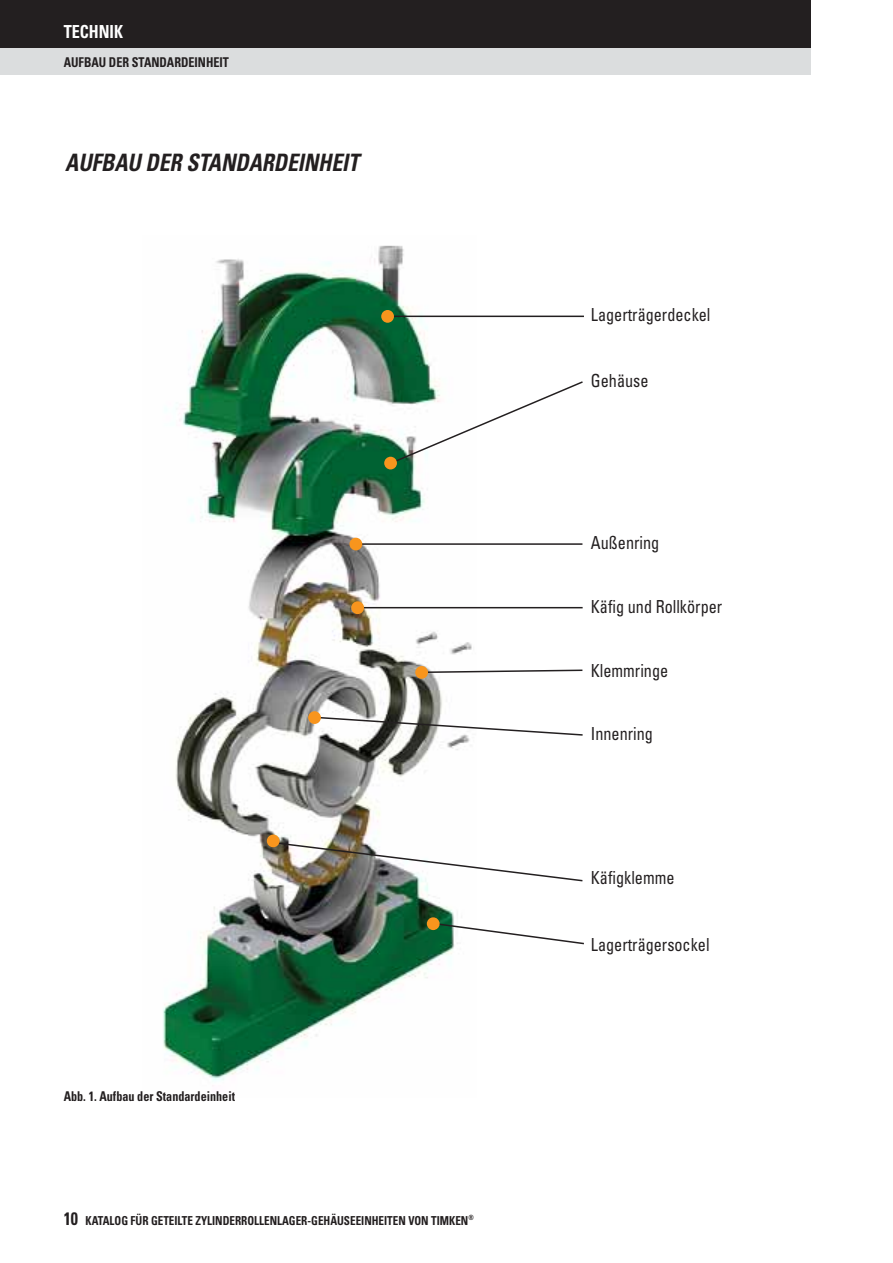
<style>
.page{position:relative;width:893px;height:1263px;background:#fff}
.page>*{position:absolute;margin:0;border:0;box-sizing:border-box;transform-origin:0 0}
.t1{font:italic 700 condensed 24px "Univers LT Std";color:#231f20;scale:.9 1}
.t2{font:condensed 18px "Univers";color:#231f20;scale:.9 1}
.t3{font:700 condensed 18px "Univers LT Std";color:#fff;scale:.9 1}
.t4{font:700 condensed 13.5px "Univers LT Std";color:#231f20;scale:.9 1}
.t5{font:700 condensed 12.3px "Univers LT Std";color:#231f20;scale:.9 1}
.s1{font-size:18px}
</style>
<div class="page">
<div style="left:0;top:48px;width:810px;height:27px;background:#dbddde"></div>
<div style="left:0;top:0;width:810px;height:48px;background:#231f20"></div>
<img style="left:163px;top:245px;width:313px;height:836px">
<hr style="left:389px;top:316px;width:195px;height:1px;background:#231f20">
<div style="left:381px;top:310px;width:13px;height:13px;background:#f8951d;border-radius:50%"></div>
<svg style="left:391px;top:380px;width:192px;height:84px"></svg>
<div style="left:384px;top:457px;width:13px;height:12px;background:#f8951d;border-radius:50%"></div>
<hr style="left:358px;top:543px;width:224px;height:2px;background:#231f20">
<div style="left:349px;top:538px;width:13px;height:12px;background:#f8951d;border-radius:50%"></div>
<hr style="left:360px;top:607px;width:223px;height:1px;background:#231f20">
<div style="left:351px;top:601px;width:13px;height:13px;background:#f8951d;border-radius:50%"></div>
<svg style="left:427px;top:669px;width:156px;height:5px"></svg>
<div style="left:415px;top:666px;width:13px;height:13px;background:#f8951d;border-radius:50%"></div>
<svg style="left:316px;top:716px;width:267px;height:21px"></svg>
<div style="left:308px;top:711px;width:13px;height:13px;background:#f8951d;border-radius:50%"></div>
<svg style="left:272px;top:841px;width:311px;height:41px"></svg>
<div style="left:267px;top:835px;width:13px;height:12px;background:#f8951d;border-radius:50%"></div>
<svg style="left:433px;top:922px;width:151px;height:23px"></svg>
<div style="left:427px;top:917px;width:13px;height:13px;background:#f8951d;border-radius:50%"></div>
<p class="t3" style="left:64px;top:24px;width:67px">TECHNIK</p>
<p class="t4" style="left:64px;top:56px;width:185px">AUFBAU DER STANDARDEINHEIT</p>
<h1 class="t1" style="left:65px;top:153px;width:328px">AUFBAU DER STANDARDEINHEIT</h1>
<p class="t4" style="left:64px;top:1090px;width:192px">Abb. 1. Aufbau der Standardeinheit</p>
<p class="t5" style="left:64px;top:1215px;width:457px"><span class="s1">10</span> KATALOG FÜR GETEILTE ZYLINDERROLLENLAGER-GEHÄUSEEINHEITEN VON TIMKEN<sup>®</sup></p>
<p class="t2" style="left:591px;top:308px;width:134px">Lagerträgerdeckel</p>
<p class="t2" style="left:591px;top:374px;width:65px">Gehäuse</p>
<p class="t2" style="left:591px;top:536px;width:77px">Außenring</p>
<p class="t2" style="left:591px;top:600px;width:147px">Käfig und Rollkörper</p>
<p class="t2" style="left:591px;top:664px;width:87px">Klemmringe</p>
<p class="t2" style="left:591px;top:727px;width:70px">Innenring</p>
<p class="t2" style="left:591px;top:871px;width:94px">Käfigklemme</p>
<p class="t2" style="left:591px;top:938px;width:133px">Lagerträgersockel</p>
</div>
